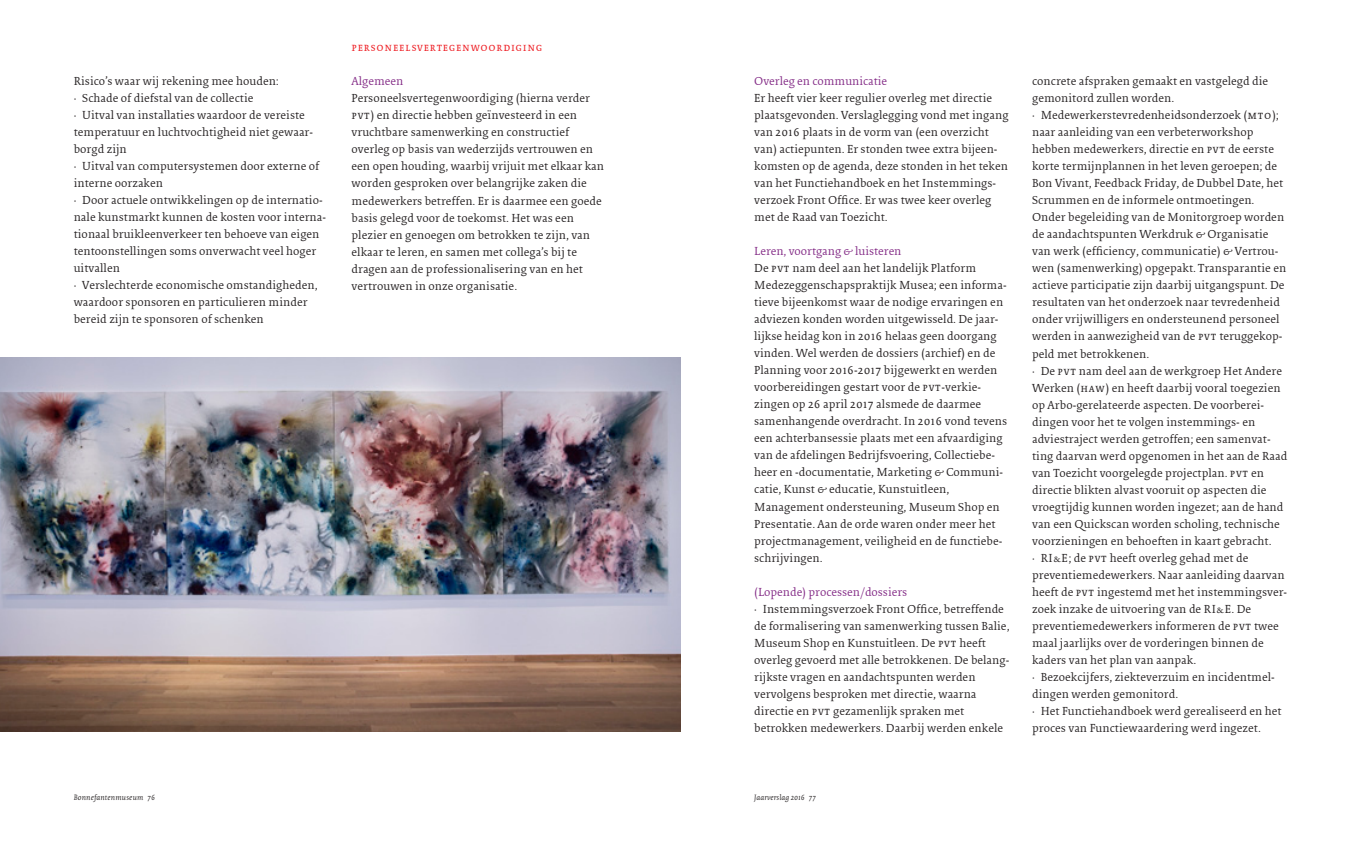
<style>
.page{position:relative;width:1361px;height:851px;background:#fff}
.page>*{position:absolute;margin:0;border:0;box-sizing:border-box;transform-origin:0 0}
.t1{font:12px/17px "Collis Roman Txt";letter-spacing:.005em;color:#231f20}
.t2{font:12px "Collis Roman Txt";color:#822985}
.t3{font:12px "Collis Roman Exp";letter-spacing:.05em;color:#ee1d23}
.t4{font:8px "Collis Italic Txt";letter-spacing:.005em;color:#231f20}
.s1{font-family:"Collis Roman Exp"}
.s2{color:#822985}
.s3{font-family:"Adobe Caslon Exp"}
</style>
<div class="page">
<img style="left:0;top:357px;width:680px;height:374px">
<p class="t1" style="left:74px;top:73px;width:206px">Risico’s waar wij rekening mee houden:</p>
<p class="t1" style="left:74px;top:90px;width:181px">• Schade of diefstal van de collectie</p>
<p class="t1" style="left:74px;top:107px;width:241px">• Uitval van installaties waardoor de vereiste temperatuur en luchtvochtigheid niet gewaar&shy;borgd zijn</p>
<p class="t1" style="left:74px;top:158px;width:247px">• Uitval van computersystemen door externe of interne oorzaken</p>
<p class="t1" style="left:74px;top:192px;width:254px">• Door actuele ontwikkelingen op de internatio&shy;nale kunstmarkt kunnen de kosten voor interna&shy;tionaal bruikleenverkeer ten behoeve van eigen tentoonstellingen soms onverwacht veel hoger uitvallen</p>
<p class="t1" style="left:74px;top:277px;width:245px">• Verslechterde economische omstandigheden, waardoor sponsoren en particulieren minder bereid zijn te sponsoren of schenken</p>
<p class="t3" style="left:352px;top:41px;width:192px">personeelsvertegenwoordiging</p>
<p class="t2" style="left:352px;top:75px;width:53px">Algemeen</p>
<p class="t1" style="left:352px;top:90px;width:254px">Personeelsvertegenwoordiging (hierna verder <span class="s1">pvt</span>) en directie hebben geïnvesteerd in een vruchtbare samenwerking en constructief overleg op basis van wederzijds vertrouwen en een open houding, waarbij vrijuit met elkaar kan worden gesproken over belangrijke zaken die medewerkers betreffen. Er is daarmee een goede basis gelegd voor de toekomst. Het was een plezier en genoegen om betrokken te zijn, van elkaar te leren, en samen met collega’s bij te dragen aan de professionalisering van en het vertrouwen in onze organisatie.</p>
<p class="t2" style="left:754px;top:75px;width:135px">Overleg en communicatie</p>
<p class="t1" style="left:754px;top:90px;width:256px">Er heeft vier keer regulier overleg met directie plaatsgevonden. Verslaglegging vond met ingang van 2016 plaats in de vorm van (een overzicht van) actiepunten. Er stonden twee extra bijeen&shy;komsten op de agenda, deze stonden in het teken van het Functiehandboek en het Instemmings&shy;verzoek Front Office. Er was twee keer overleg met de Raad van Toezicht.</p>
<p class="t1" style="left:754px;top:243px;width:254px"><span class="s2">Leren, voortgang &amp; luisteren<br></span>De <span class="s1">pvt</span> nam deel aan het landelijk Platform Medezeggenschapspraktijk Musea; een informa&shy;tieve bijeenkomst waar de nodige ervaringen en adviezen konden worden uitgewisseld. De jaar&shy;lijkse heidag kon in 2016 helaas geen doorgang vinden. Wel werden de dossiers (archief) en de Planning voor 2016-2017 bijgewerkt en werden voorbereidingen gestart voor de <span class="s1">pvt</span>-verkie&shy;zingen op 26 april 2017 alsmede de daarmee samenhangende overdracht. In 2016 vond tevens een achterbansessie plaats met een afvaardiging van de afdelingen Bedrijfsvoering, Collectiebe&shy;heer en -documentatie, Marketing &amp; Communi&shy;catie, Kunst &amp; educatie, Kunstuitleen, Management ondersteuning, Museum Shop en Presentatie. Aan de orde waren onder meer het projectmanagement, veiligheid en de functiebe&shy;schrijvingen.</p>
<p class="t2" style="left:754px;top:585px;width:154px">(Lopende) processen/dossiers</p>
<p class="t1" style="left:754px;top:600px;width:257px">• Instemmingsverzoek Front Office, betreffende de formalisering van samenwerking tussen Balie, Museum Shop en Kunstuitleen. De <span class="s1">pvt</span> heeft overleg gevoerd met alle betrokkenen. De belang&shy;rijkste vragen en aandachtspunten werden vervolgens besproken met directie, waarna directie en <span class="s1">pvt</span> gezamenlijk spraken met betrokken medewerkers. Daarbij werden enkele</p>
<p class="t1" style="left:1032px;top:73px;width:238px">concrete afspraken gemaakt en vastgelegd die gemonitord zullen worden.</p>
<p class="t1" style="left:1032px;top:107px;width:256px">• Medewerkerstevredenheidsonderzoek (<span class="s1">mto</span>); naar aanleiding van een verbeterworkshop hebben medewerkers, directie en <span class="s1">pvt</span> de eerste korte termijnplannen in het leven geroepen; de Bon Vivant, Feedback Friday, de Dubbel Date, het Scrummen en de informele ontmoetingen.<br>Onder begeleiding van de Monitorgroep worden de aandachtspunten Werkdruk &amp; Organisatie van werk (efficiency, communicatie) &amp; Vertrou&shy;wen (samenwerking) opgepakt. Transparantie en actieve participatie zijn daarbij uitgangspunt. De resultaten van het onderzoek naar tevredenheid onder vrijwilligers en ondersteunend personeel werden in aanwezigheid van de <span class="s1">pvt</span> teruggekop&shy;peld met betrokkenen.</p>
<p class="t1" style="left:1032px;top:362px;width:257px">• De <span class="s1">pvt</span> nam deel aan de werkgroep Het Andere Werken (<span class="s1">haw</span>) en heeft daarbij vooral toegezien op Arbo-gerelateerde aspecten. De voorberei&shy;dingen voor het te volgen instemmings- en adviestraject werden getroffen; een samenvat&shy;ting daarvan werd opgenomen in het aan de Raad van Toezicht voorgelegde projectplan. <span class="s1">pvt</span> en directie blikten alvast vooruit op aspecten die vroegtijdig kunnen worden ingezet; aan de hand van een Quickscan worden scholing, technische voorzieningen en behoeften in kaart gebracht.</p>
<p class="t1" style="left:1032px;top:549px;width:257px">• ri <span class="s3">&amp;</span>e; de <span class="s1">pvt</span> heeft overleg gehad met de preventiemedewerkers. Naar aanleiding daarvan heeft de <span class="s1">pvt</span> ingestemd met het instemmingsver&shy;zoek inzake de uitvoering van de ri <span class="s3">&amp;</span>e. De preventiemedewerkers informeren de <span class="s1">pvt</span> twee maal jaarlijks over de vorderingen binnen de kaders van het plan van aanpak.</p>
<p class="t1" style="left:1032px;top:668px;width:244px">• Bezoekcijfers, ziekteverzuim en incidentmel&shy;dingen werden gemonitord.</p>
<p class="t1" style="left:1032px;top:702px;width:251px">• Het Functiehandboek werd gerealiseerd en het proces van Functiewaardering werd ingezet.</p>
<p class="t4" style="left:74px;top:792px;width:83px">Bonnefantenmuseum 76</p>
<p class="t4" style="left:754px;top:792px;width:63px">Jaarverslag 2016 77</p>
</div>
